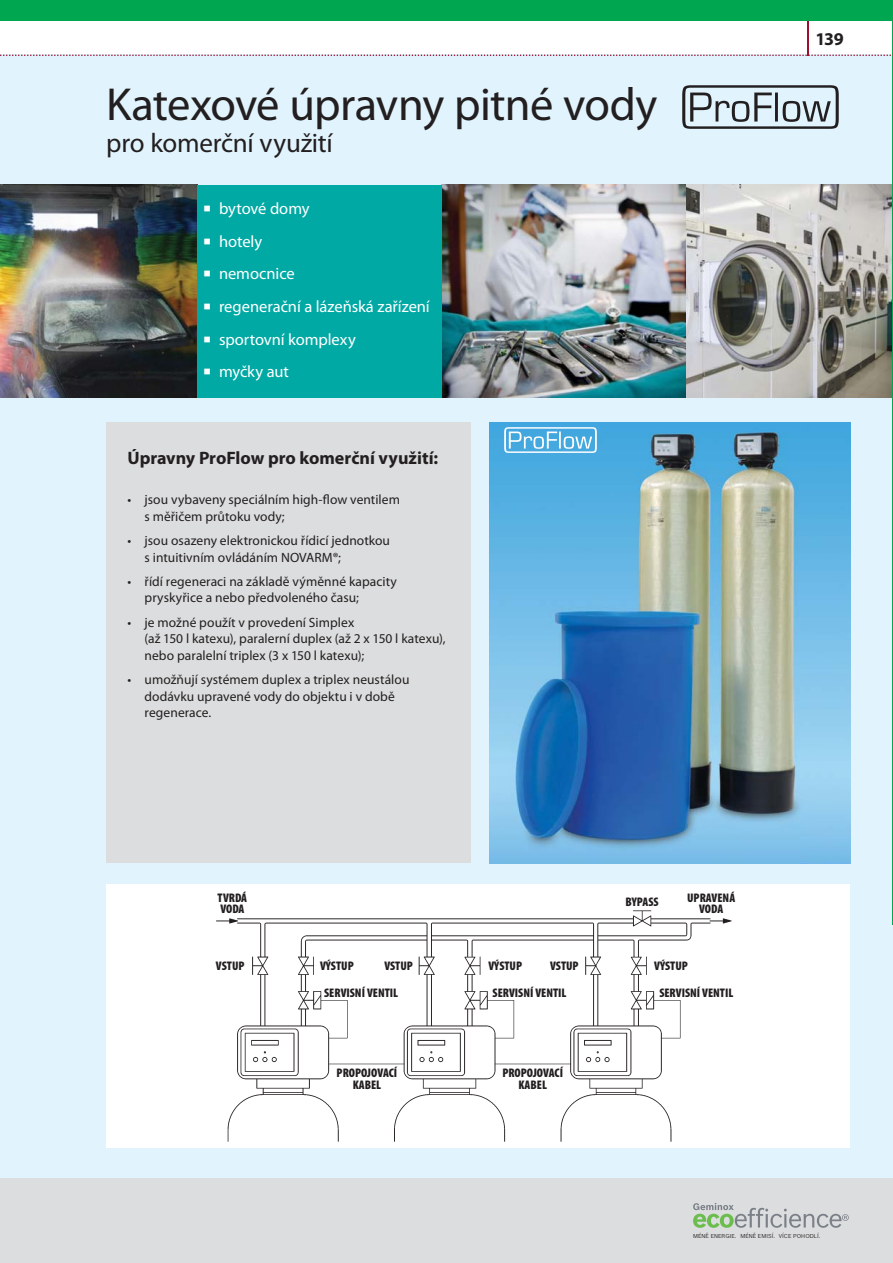
<style>
.page{position:relative;width:893px;height:1263px;background:#fff}
.page>*{position:absolute;margin:0;border:0;box-sizing:border-box;transform-origin:0 0}
.t1{font:46.5px "Myriad Pro";letter-spacing:-.015em;color:#231f20}
.t2{font:27px "Myriad Pro";letter-spacing:-.01em;color:#231f20}
.t3{font:700 18px "Myriad Pro";color:#231f20}
.t4{font:16.5px/32.5px "Myriad Pro";letter-spacing:-.005em;color:#fff}
.t5{font:13.5px/16.2px "Myriad Pro";letter-spacing:.005em;color:#231f20}
.t6{font:900 condensed 12.45px/11.4px "Myriad Pro";color:#231f20;text-align:center}
.t7{font:5.55px "Bosch Sans";color:#231f20}
</style>
<div class="page">
<div style="left:0;top:54px;width:893px;height:1209px;background:#e1f4fd"></div>
<img style="left:0;top:185px;width:197px;height:212px">
<img style="left:442px;top:185px;width:450px;height:212px">
<div style="left:197px;top:185px;width:245px;height:212px;background:#00a9a4"></div>
<img style="left:683px;top:85px;width:156px;height:43px">
<div style="left:106px;top:884px;width:744px;height:264px;background:#fff"></div>
<img style="left:216px;top:910px;width:516px;height:232px">
<img style="left:489px;top:422px;width:361px;height:441px">
<img style="left:505px;top:427px;width:91px;height:25px">
<div style="left:106px;top:422px;width:365px;height:441px;background:#dcddde"></div>
<hr style="left:807px;top:0;width:2px;height:55px;background:#a10d2c">
<svg style="left:0;top:55px;width:891px;height:1px"></svg>
<div style="left:0;top:0;width:893px;height:21px;background:#00a650"></div>
<hr style="left:892px;top:0;width:1px;height:925px;background:#00a650">
<div style="left:0;top:1178px;width:893px;height:85px;background:#dcddde"></div>
<svg style="left:693px;top:1203px;width:156px;height:25px"></svg>
<h1 class="t1" style="left:106px;top:87px;width:553px">Katexové úpravny pitné vody</h1>
<h2 class="t2" style="left:106px;top:133px;width:228px">pro komerční využití</h2>
<p class="t4" style="left:219px;top:194px;width:212px">bytové domy<br>hotely<br>nemocnice<br>regenerační a lázeňská zařízení sportovní komplexy<br>myčky aut</p>
<h3 class="t3" style="left:128px;top:451px;width:312px">Úpravny ProFlow pro komerční využití:</h3>
<p class="t5" style="left:145px;top:493px;width:257px;text-indent:-17px">• jsou vybaveny speciálním high-flow ventilem s měřičem průtoku vody;</p>
<p class="t5" style="left:145px;top:534px;width:247px;text-indent:-17px">• jsou osazeny elektronickou řídicí jednotkou s intuitivním ovládáním NOVARM®;</p>
<p class="t5" style="left:145px;top:575px;width:254px;text-indent:-17px">• řídí regeneraci na základě výměnné kapacity pryskyřice a nebo předvoleného času;</p>
<p class="t5" style="left:145px;top:616px;width:303px;text-indent:-17px">• je možné použít v provedení Simplex<br>(až 150 l katexu), paralerní duplex (až 2 x 150 l katexu), nebo paralelní triplex (3 x 150 l katexu);</p>
<p class="t5" style="left:145px;top:673px;width:266px;text-indent:-17px">• umožňují systémem duplex a triplex neustálou dodávku upravené vody do objektu i v době regenerace.</p>
<p class="t6" style="left:218px;top:892px;width:31px;text-align:left">TVRDÁ<br>VODA</p>
<p class="t6" style="left:687px;top:892px;width:50px">UPRAVENÁ<br>VODA</p>
<p class="t6" style="left:625px;top:896px;width:35px">BYPASS</p>
<p class="t6" style="left:216px;top:959px;width:30px">VSTUP</p>
<p class="t6" style="left:320px;top:959px;width:35px">VÝSTUP</p>
<p class="t6" style="left:324px;top:987px;width:76px">SERVISNÍ VENTIL</p>
<p class="t6" style="left:384px;top:959px;width:30px">VSTUP</p>
<p class="t6" style="left:488px;top:959px;width:35px">VÝSTUP</p>
<p class="t6" style="left:550px;top:959px;width:30px">VSTUP</p>
<p class="t6" style="left:654px;top:959px;width:35px">VÝSTUP</p>
<p class="t6" style="left:493px;top:987px;width:76px">SERVISNÍ VENTIL</p>
<p class="t6" style="left:659px;top:987px;width:76px">SERVISNÍ VENTIL</p>
<p class="t6" style="left:337px;top:1067px;width:62px">PROPOJOVACÍ<br>KABEL</p>
<p class="t6" style="left:502px;top:1067px;width:62px">PROPOJOVACÍ<br>KABEL</p>
<h3 class="t3" style="left:815px;top:32px;width:30px">139</h3>
<p class="t7" style="left:693px;top:1232px;width:129px">MÉNĚ ENERGIE. MÉNĚ EMISÍ. VÍCE POHODLÍ.</p>
</div>
